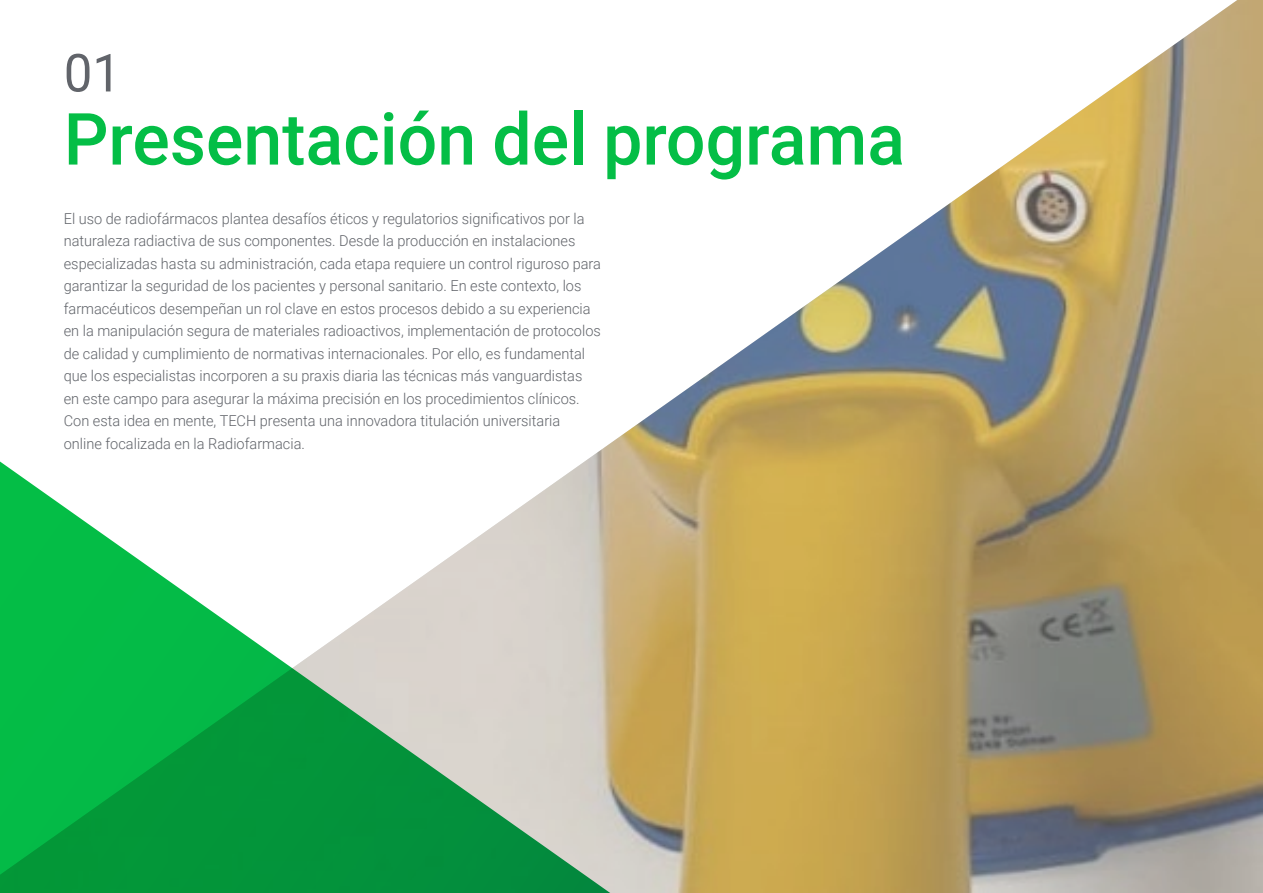
<style>
.page{position:relative;width:1263px;height:893px;background:#fff}
.page>*{position:absolute;margin:0;border:0;box-sizing:border-box;transform-origin:0 0}
.t1{font:500 72px "Roboto";color:#04be46}
.t2{font:52.5px "Roboto";color:#61646a}
.t3{font:300 15px/22.5px "Roboto";color:#61646a}
</style>
<div class="page">
<img style="left:607px;top:0;width:656px;height:893px">
<svg style="left:0;top:446px;width:640px;height:447px"></svg>
<h2 class="t2" style="left:64px;top:36px;width:59px">01</h2>
<h1 class="t1" style="left:64px;top:89px;width:843px">Presentación del programa</h1>
<p class="t3" style="left:64px;top:207px;width:539px">El uso de radiofármacos plantea desafíos éticos y regulatorios significativos por la naturaleza radiactiva de sus componentes. Desde la producción en instalaciones especializadas hasta su administración, cada etapa requiere un control riguroso para garantizar la seguridad de los pacientes y personal sanitario. En este contexto, los farmacéuticos desempeñan un rol clave en estos procesos debido a su experiencia en la manipulación segura de materiales radioactivos, implementación de protocolos de calidad y cumplimiento de normativas internacionales. Por ello, es fundamental que los especialistas incorporen a su praxis diaria las técnicas más vanguardistas en este campo para asegurar la máxima precisión en los procedimientos clínicos.<br>Con esta idea en mente, TECH presenta una innovadora titulación universitaria online focalizada en la Radiofarmacia.</p>
</div>
